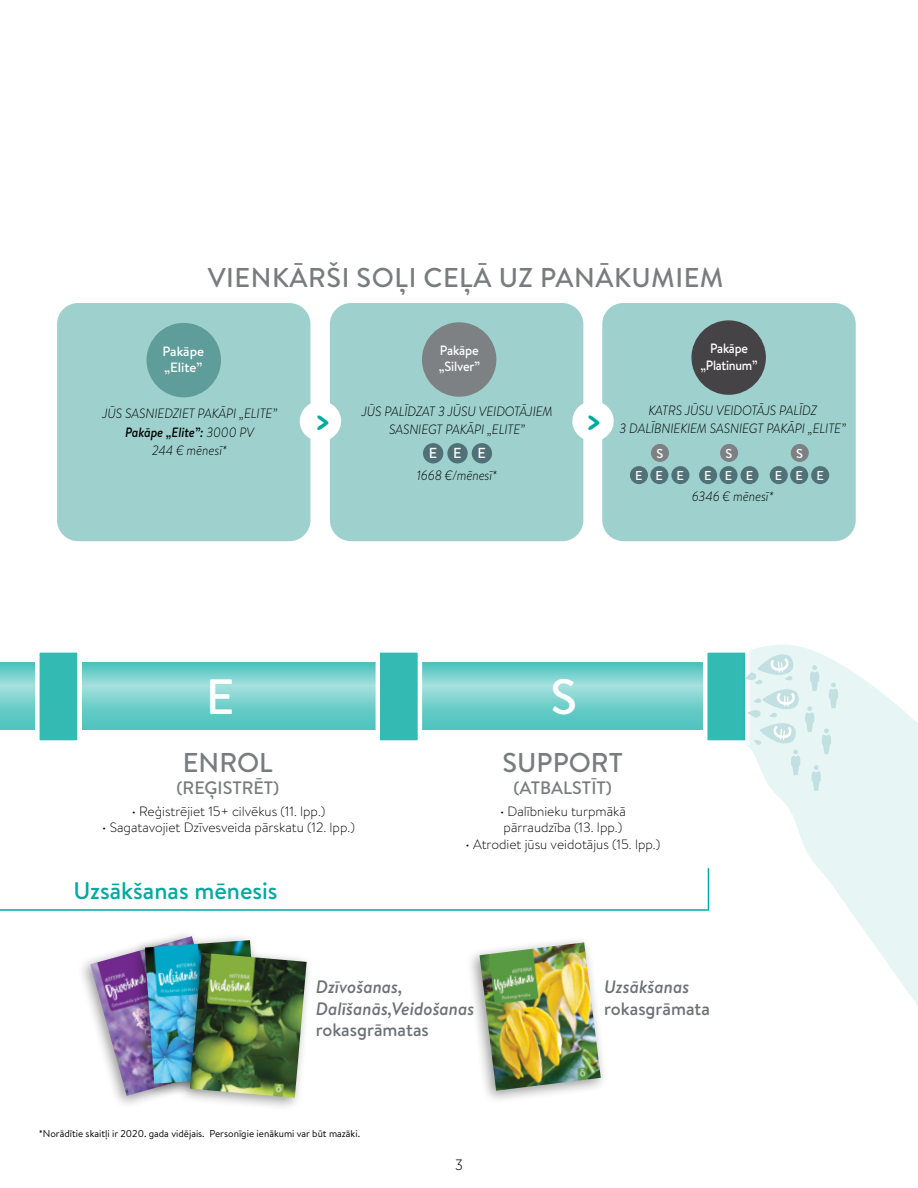
<style>
.page{position:relative;width:918px;height:1188px;background:#fff}
.page>*{position:absolute;margin:0;border:0;box-sizing:border-box;transform-origin:0 0}
.t1{font:51px "Blacktear Script";color:#00a9a1;scale:.95 1}
.t2{font:500 49.5px "Brandon Text";color:#fff}
.t3{font:500 27.15px "Brandon Text";letter-spacing:.02em;color:#797b7d}
.t4{font:500 27.15px "Brandon Text";color:#797b7d}
.t5{font:500 24px "Brandon Text";color:#00a9a1}
.t6{font:italic 500 18px/21.6px "Brandon Text";color:#6c7074}
.t7{font:500 18px "Brandon Text";color:#6c7074}
.t8{font:500 18px "Brandon Text";color:#797b7d}
.t9{font:300 15px "Gotham Narrow";color:#000}
.t10{font:500 14.55px "Brandon Text";color:#fff}
.t11{font:italic 300 13.5px/18px "Brandon Text";letter-spacing:-.01em;color:#000;text-align:center;scale:.95 1}
.t12{font:300 13.5px/16.2px "Brandon Text";color:#000}
.t13{font:500 13.5px/16.5px "Brandon Text";letter-spacing:-.015em;color:#fff;text-align:center;scale:.93 1}
.t14{font:500 13.5px/16.2px "Brandon Text";letter-spacing:-.015em;color:#fff;scale:.95 1}
.t15{font:500 13.5px/16.2px "Brandon Text";letter-spacing:-.015em;color:#fff}
.t16{font:500 12.9px "Brandon Text";letter-spacing:1.035em;color:#fff}
.t17{font:9.9px "Brandon Text";color:#000}
.s1{font-weight:500}
</style>
<div class="page">
<svg style="left:0;top:663px;width:35px;height:67px;background:#73cfca"></svg>
<svg style="left:82px;top:663px;width:293px;height:67px;background:#73cfca"></svg>
<svg style="left:422px;top:663px;width:281px;height:67px;background:#73cfca"></svg>
<svg style="left:750px;top:645px;width:168px;height:361px"></svg>
<hr style="left:0;top:909px;width:708px;height:2px;background:#00a8a2">
<hr style="left:708px;top:868px;width:1px;height:43px;background:#00a8a2">
<div style="left:35px;top:648px;width:47px;height:97px;background:#33bab3;border:4px solid #fff"></div>
<div style="left:375px;top:648px;width:47px;height:97px;background:#33bab3;border:4px solid #fff"></div>
<div style="left:703px;top:648px;width:47px;height:97px;background:#33bab3;border:4px solid #fff"></div>
<div style="left:57px;top:303px;width:253px;height:238px;background:#9ed1ce;border-radius:21px"></div>
<div style="left:330px;top:303px;width:253px;height:238px;background:#9ed1ce;border-radius:21px"></div>
<div style="left:602px;top:303px;width:254px;height:238px;background:#9ed1ce;border-radius:21px"></div>
<div style="left:466px;top:935px;width:142px;height:170px;background:#000;opacity:.4"></div>
<img style="left:480px;top:942px;width:121px;height:149px">
<div style="left:77px;top:929px;width:158px;height:180px;background:#000;opacity:.4"></div>
<img style="left:90px;top:936px;width:41px;height:160px">
<div style="left:131px;top:933px;width:136px;height:164px;background:#000;opacity:.4"></div>
<img style="left:145px;top:940px;width:114px;height:144px">
<div style="left:176px;top:945px;width:138px;height:167px;background:#000;opacity:.4"></div>
<img style="left:190px;top:953px;width:117px;height:145px">
<div style="left:630px;top:466px;width:18px;height:18px;background:#4f7177;border-radius:50%"></div>
<div style="left:650px;top:466px;width:18px;height:18px;background:#4f7177;border-radius:50%"></div>
<div style="left:671px;top:466px;width:18px;height:18px;background:#4f7177;border-radius:50%"></div>
<div style="left:651px;top:444px;width:18px;height:18px;background:#7d8184;border-radius:50%"></div>
<div style="left:699px;top:466px;width:18px;height:18px;background:#4f7177;border-radius:50%"></div>
<div style="left:720px;top:466px;width:18px;height:18px;background:#4f7177;border-radius:50%"></div>
<div style="left:741px;top:466px;width:18px;height:18px;background:#4f7177;border-radius:50%"></div>
<div style="left:720px;top:444px;width:18px;height:18px;background:#7d8184;border-radius:50%"></div>
<div style="left:770px;top:466px;width:18px;height:18px;background:#4f7177;border-radius:50%"></div>
<div style="left:790px;top:466px;width:18px;height:18px;background:#4f7177;border-radius:50%"></div>
<div style="left:811px;top:466px;width:18px;height:18px;background:#4f7177;border-radius:50%"></div>
<div style="left:791px;top:444px;width:18px;height:18px;background:#7d8184;border-radius:50%"></div>
<div style="left:423px;top:443px;width:20px;height:20px;background:#4f7177;border-radius:50%"></div>
<div style="left:447px;top:443px;width:21px;height:20px;background:#4f7177;border-radius:50%"></div>
<div style="left:472px;top:443px;width:20px;height:20px;background:#4f7177;border-radius:50%"></div>
<div style="left:422px;top:322px;width:74px;height:75px;background:#7d8184;border-radius:50%"></div>
<div style="left:691px;top:320px;width:75px;height:75px;background:#454345;border-radius:50%"></div>
<div style="left:147px;top:323px;width:74px;height:74px;background:#5e9d9a;border-radius:50%"></div>
<svg style="left:299px;top:328px;width:42px;height:200px"></svg>
<svg style="left:572px;top:328px;width:42px;height:200px"></svg>
<svg style="left:745px;top:653px;width:93px;height:138px;background:#e3f2f2"></svg>
<h3 class="t3" style="left:208px;top:259px;width:517px">VIENKĀRŠI SOĻI CEĻĀ UZ PANĀKUMIEM</h3>
<p class="t15" style="left:162px;top:343px;width:43px">Pakāpe „Elite”</p>
<p class="t11" style="left:102px;top:404px;width:186px">JŪS SASNIEDZIET PAKĀPI „ELITE”<br><span class="s1">Pakāpe „Elite”:</span> 3000 PV<br>244 € mēnesī*</p>
<p class="t14" style="left:439px;top:342px;width:45px">Pakāpe „Silver”</p>
<p class="t13" style="left:701px;top:340px;width:63px">Pakāpe „Platinum”</p>
<p class="t11" style="left:619px;top:401px;width:240px">KATRS JŪSU VEIDOTĀJS PALĪDZ<br>3 DALĪBNIEKIEM SASNIEGT PAKĀPI „ELITE”</p>
<p class="t11" style="left:361px;top:402px;width:203px">JŪS PALĪDZAT 3 JŪSU VEIDOTĀJIEM<br>SASNIEGT PAKĀPI „ELITE”</p>
<p class="t11" style="left:417px;top:465px;width:86px">1668 €/mēnesī*</p>
<h1 class="t1" style="left:315px;top:391px;width:18px">&gt;</h1>
<h1 class="t1" style="left:586px;top:391px;width:18px">&gt;</h1>
<p class="t10" style="left:429px;top:443px;width:59px">EEE</p>
<p class="t16" style="left:796px;top:444px;width:8px">S</p>
<p class="t16" style="left:656px;top:444px;width:8px">S</p>
<p class="t16" style="left:726px;top:444px;width:8px">S</p>
<p class="t16" style="left:635px;top:466px;width:50px">EEE</p>
<p class="t16" style="left:704px;top:466px;width:50px">EEE</p>
<p class="t16" style="left:775px;top:466px;width:50px">EEE</p>
<p class="t11" style="left:692px;top:487px;width:88px">6346 € mēnesī*</p>
<h2 class="t2" style="left:206px;top:663px;width:30px">E</h2>
<h2 class="t2" style="left:550px;top:663px;width:28px">S</h2>
<h3 class="t3" style="left:183px;top:744px;width:92px">ENROL</h3>
<h3 class="t8" style="left:176px;top:775px;width:104px">(REĢISTRĒT)</h3>
<p class="t12" style="left:132px;top:803px;width:195px">• Reģistrējiet 15+ cilvēkus (11. lpp.)</p>
<p class="t12" style="left:102px;top:819px;width:254px">• Sagatavojiet Dzīvesveida pārskatu (12. lpp.)</p>
<h3 class="t5" style="left:74px;top:874px;width:205px">Uzsākšanas mēnesis</h3>
<h3 class="t4" style="left:503px;top:744px;width:122px">SUPPORT</h3>
<h3 class="t8" style="left:514px;top:775px;width:100px">(ATBALSTĪT)</h3>
<p class="t12" style="left:500px;top:803px;width:127px">• Dalībnieku turpmākā pārraudzība (13. lpp.)</p>
<p class="t12" style="left:466px;top:835px;width:196px">• Atrodiet jūsu veidotājus (15. lpp.)</p>
<h3 class="t6" style="left:316px;top:976px;width:160px">Dzīvošanas,<br>Dalīšanās,Veidošanas</h3>
<h3 class="t7" style="left:316px;top:1018px;width:115px">rokasgrāmatas</h3>
<p class="t17" style="left:39px;top:1126px;width:323px">*Norādītie skaitļi ir 2020. gada vidējais. Personīgie ienākumi var būt mazāki.</p>
<p class="t9" style="left:455px;top:1155px;width:9px">3</p>
<h3 class="t6" style="left:604px;top:976px;width:87px">Uzsākšanas</h3>
<h3 class="t7" style="left:604px;top:996px;width:107px">rokasgrāmata</h3>
</div>
